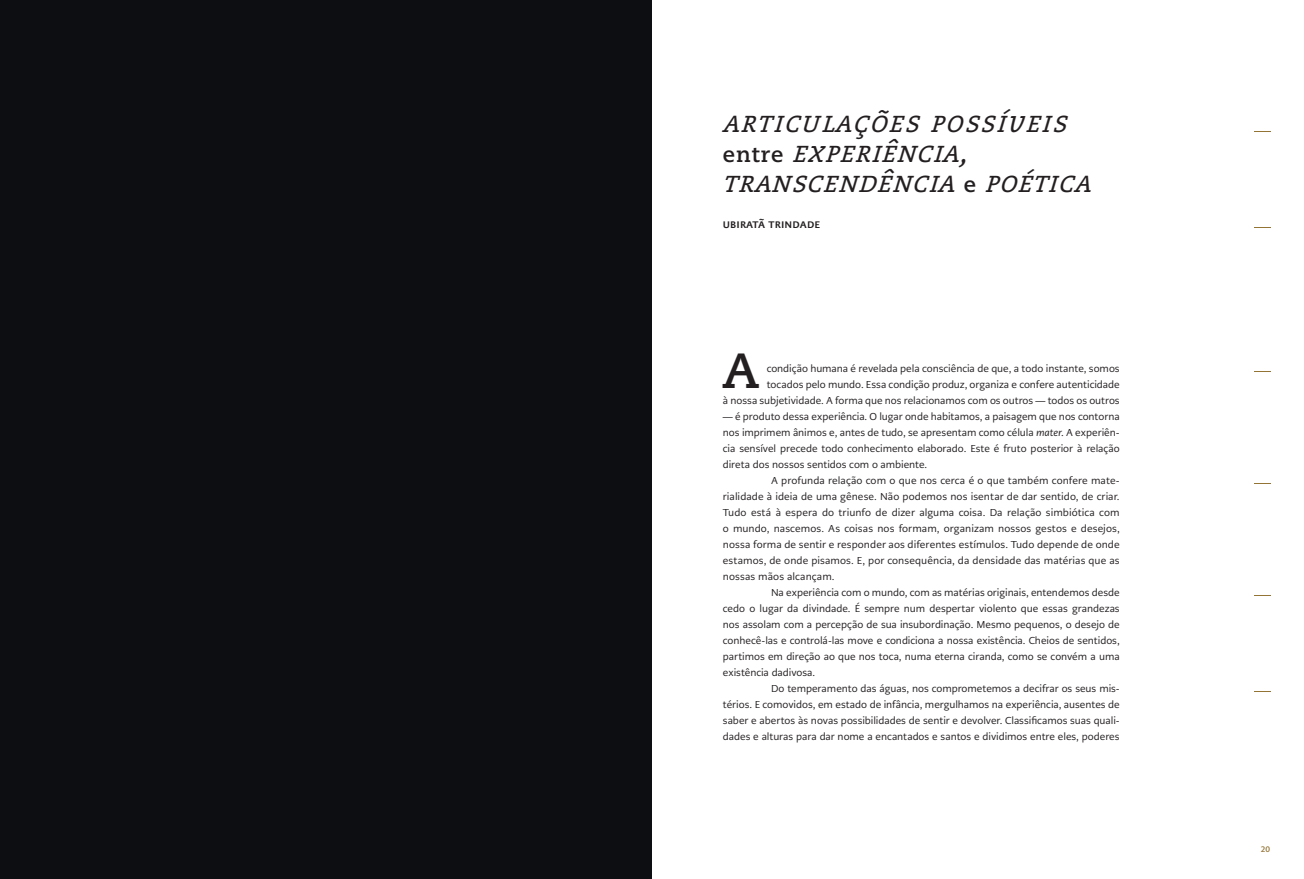
<style>
.page{position:relative;width:1304px;height:879px;background:#fff}
.page>*{position:absolute;margin:0;border:0;box-sizing:border-box;transform-origin:0 0}
.t1{font:700 49.3px "Caecilia LT Pro 75";color:#231f20}
.t2{font:italic 30px/30px "Caecilia LT Pro 56";color:#231f20}
.t3{font:700 12px "PMN Caecilia Sans Text";letter-spacing:.01em;color:#231f20}
.t4{font:10px/16px "PMN Caecilia Sans Text";color:#231f20;text-align:right}
.t5{font:700 8px "PMN Caecilia Sans Text";color:#937435}
.s1{font-size:30.9px}
.s2{font-family:"Caecilia LT Pro 75";font-weight:700;font-style:normal;font-size:22px}
.s3{font-style:italic}
</style>
<div class="page">
<svg style="left:1254px;top:227px;width:16px;height:1px"></svg>
<svg style="left:1254px;top:371px;width:16px;height:1px"></svg>
<svg style="left:1254px;top:483px;width:16px;height:1px"></svg>
<svg style="left:1254px;top:595px;width:16px;height:1px"></svg>
<svg style="left:1254px;top:691px;width:16px;height:1px"></svg>
<svg style="left:1254px;top:131px;width:16px;height:1px"></svg>
<div style="left:0;top:0;width:652px;height:879px;background:#0d0e11"></div>
<h2 class="t2" style="left:723px;top:106px;width:377px">articulações possí<span class="s1">v</span>eis<br><span class="s2">e n t r e</span> e<span class="s1">x</span>periência, transcendência <span class="s2">e</span> poética</h2>
<p class="t3" style="left:723px;top:216px;width:99px">ubiratã trindade</p>
<h1 class="t1" style="left:722px;top:337px;width:39px">A</h1>
<p class="t4" style="left:723px;top:360px;width:398px">condição humana é revelada pela consciência de que, a todo instante, somos<br>tocados pelo mundo. Essa condição produz, organiza e confere autenticidade<br>à nossa subjetividade. A forma que nos relacionamos com os outros — todos os outros</p>
<p class="t4" style="left:723px;top:408px;width:398px">— é produto dessa experiência. O lugar onde habitamos, a paisagem que nos contorna</p>
<p class="t4" style="left:723px;top:424px;width:398px">nos imprimem ânimos e, antes de tudo, se apresentam como célula <span class="s3">mater</span>. A experiên-</p>
<p class="t4" style="left:723px;top:440px;width:398px">cia sensível precede todo conhecimento elaborado. Este é fruto posterior à relação</p>
<p class="t4" style="left:723px;top:456px;width:206px">direta dos nossos sentidos com o ambiente.</p>
<p class="t4" style="left:771px;top:472px;width:350px">A profunda relação com o que nos cerca é o que também confere mate-</p>
<p class="t4" style="left:723px;top:488px;width:398px">rialidade à ideia de uma gênese. Não podemos nos isentar de dar sentido, de criar.</p>
<p class="t4" style="left:723px;top:504px;width:398px">Tudo está à espera do triunfo de dizer alguma coisa. Da relação simbiótica com</p>
<p class="t4" style="left:723px;top:520px;width:398px">o mundo, nascemos. As coisas nos formam, organizam nossos gestos e desejos,</p>
<p class="t4" style="left:723px;top:536px;width:398px">nossa forma de sentir e responder aos diferentes estímulos. Tudo depende de onde</p>
<p class="t4" style="left:723px;top:552px;width:398px">estamos, de onde pisamos. E, por consequência, da densidade das matérias que as</p>
<p class="t4" style="left:723px;top:568px;width:113px">nossas mãos alcançam.</p>
<p class="t4" style="left:771px;top:584px;width:350px">Na experiência com o mundo, com as matérias originais, entendemos desde</p>
<p class="t4" style="left:723px;top:600px;width:398px">cedo o lugar da divindade. É sempre num despertar violento que essas grandezas</p>
<p class="t4" style="left:723px;top:616px;width:398px">nos assolam com a percepção de sua insubordinação. Mesmo pequenos, o desejo de</p>
<p class="t4" style="left:723px;top:632px;width:398px">conhecê-las e controlá-las move e condiciona a nossa existência. Cheios de sentidos,</p>
<p class="t4" style="left:723px;top:648px;width:398px">partimos em direção ao que nos toca, numa eterna ciranda, como se convém a uma</p>
<p class="t4" style="left:723px;top:664px;width:94px">existência dadivosa.</p>
<p class="t4" style="left:771px;top:680px;width:350px">Do temperamento das águas, nos comprometemos a decifrar os seus mis-</p>
<p class="t4" style="left:723px;top:696px;width:398px">térios. E comovidos, em estado de infância, mergulhamos na experiência, ausentes de</p>
<p class="t4" style="left:723px;top:712px;width:398px">saber e abertos às novas possibilidades de sentir e devolver. Classificamos suas quali-</p>
<p class="t4" style="left:723px;top:728px;width:398px">dades e alturas para dar nome a encantados e santos e dividimos entre eles, poderes</p>
<p class="t5" style="left:1261px;top:844px;width:11px">20</p>
</div>
